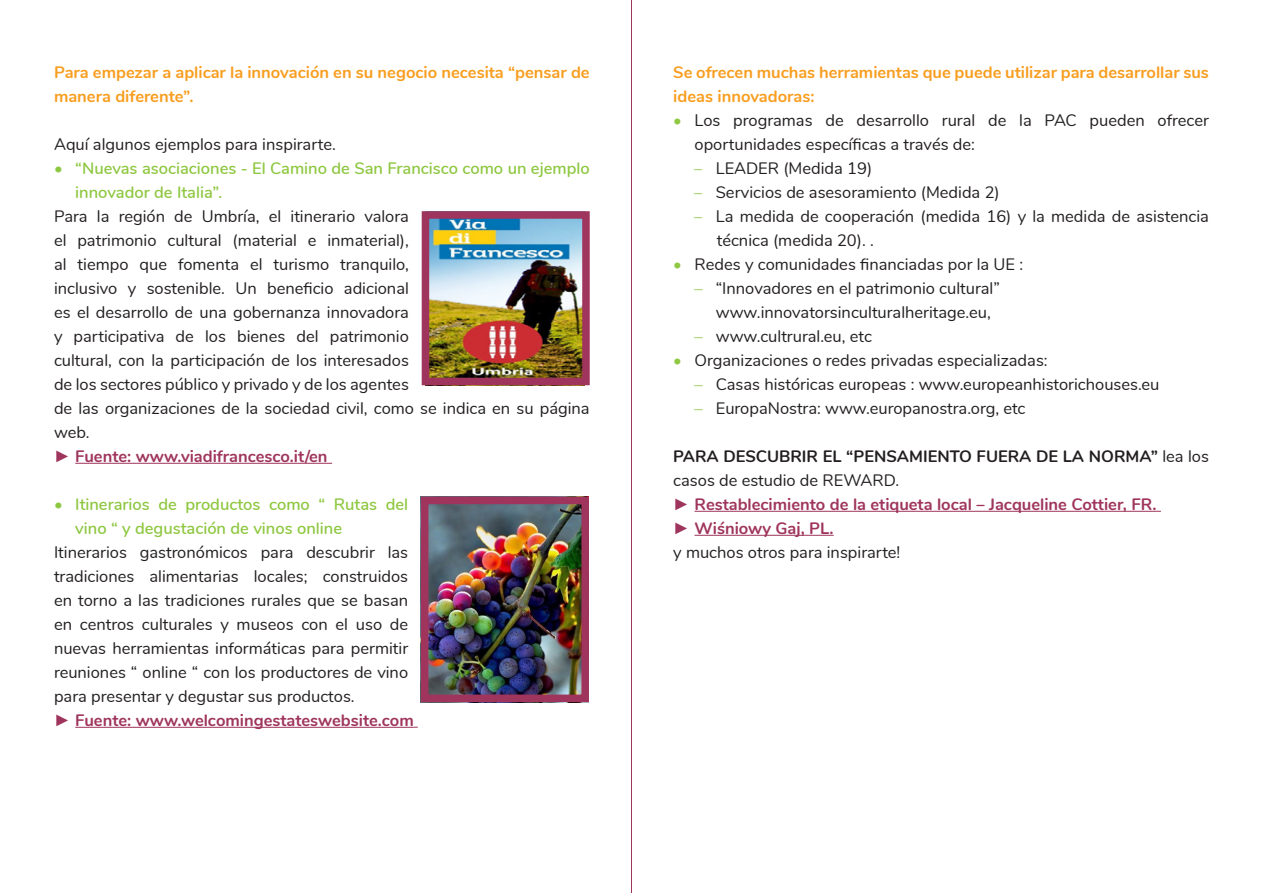
<style>
.page{position:relative;width:1263px;height:893px;background:#fff}
.page>*{position:absolute;margin:0;border:0;box-sizing:border-box;transform-origin:0 0}
.t1{font:16.5px/24px "Nunito";color:#231f20}
.t2{font:700 16.5px/24px "Nunito";color:#f89e20}
.t3{font:700 16.5px "Nunito";color:#9f355c}
.t4{font:600 16.5px/24px "Nunito";color:#8ec740}
.t5{font:700 16.5px/24px "Nunito";color:#231f20}
.s1{font-family:"Arial";font-weight:400}
.s2{color:#8ec740}
.s3{font-family:"Nunito Sans";color:#8ec740}
.s4{font-weight:400}
</style>
<div class="page">
<hr style="left:631px;top:0;width:1px;height:893px;background:#9f355c">
<hr style="left:75px;top:463px;width:257px;height:1px;background:#9f355c">
<hr style="left:75px;top:727px;width:339px;height:1px;background:#9f355c">
<img style="left:430px;top:506px;width:150px;height:187px">
<div style="left:421px;top:497px;width:168px;height:205px;border:8px solid #9f355c"></div>
<img style="left:431px;top:220px;width:150px;height:156px">
<div style="left:422px;top:211px;width:168px;height:174px;border:8px solid #9f355c"></div>
<hr style="left:694px;top:511px;width:467px;height:1px;background:#9f355c">
<hr style="left:694px;top:535px;width:140px;height:1px;background:#9f355c">
<p class="t2" style="left:54px;top:59px;width:537px">Para empezar a aplicar la innovación en su negocio necesita “pensar de manera diferente”.</p>
<p class="t1" style="left:54px;top:131px;width:283px">Aquí algunos ejemplos para inspirarte.</p>
<p class="t4" style="left:75px;top:155px;width:516px;text-indent:-21px">• “Nuevas asociaciones - El Camino de San Francisco como un ejemplo innovador de Italia”.</p>
<p class="t1" style="left:54px;top:203px;width:537px">Para la región de Umbría, el itinerario valora<br>el patrimonio cultural (material e inmaterial),<br>al tiempo que fomenta el turismo tranquilo,<br>inclusivo y sostenible. Un beneficio adicional<br>es el desarrollo de una gobernanza innovadora<br>y participativa de los bienes del patrimonio<br>cultural, con la participación de los interesados<br>de los sectores público y privado y de los agentes<br>de las organizaciones de la sociedad civil, como se indica en su página web.</p>
<p class="t3" style="left:54px;top:444px;width:275px"><span class="s1">►</span> Fuente: www.viadifrancesco.it/en</p>
<p class="t4" style="left:75px;top:491px;width:334px;text-indent:-21px">• Itinerarios de productos como “ Rutas del vino “ y degustación de vinos online</p>
<p class="t1" style="left:54px;top:539px;width:356px;text-align:justify">Itinerarios gastronómicos para descubrir las tradiciones alimentarias locales; construidos en torno a las tradiciones rurales que se basan en centros culturales y museos con el uso de nuevas herramientas informáticas para permitir reuniones “ online “ con los productores de vino para presentar y degustar sus productos.</p>
<p class="t3" style="left:54px;top:708px;width:361px"><span class="s1">►</span> Fuente: www.welcomingestateswebsite.com</p>
<p class="t2" style="left:673px;top:59px;width:537px">Se ofrecen muchas herramientas que puede utilizar para desarrollar sus ideas innovadoras:</p>
<p class="t1" style="left:694px;top:107px;width:516px;text-indent:-21px"><span class="s2">•</span> Los programas de desarrollo rural de la PAC pueden ofrecer oportunidades específicas a través de:</p>
<p class="t1" style="left:694px;top:155px;width:179px"><span class="s3">–</span> LEADER (Medida 19)</p>
<p class="t1" style="left:694px;top:179px;width:307px"><span class="s3">–</span> Servicios de asesoramiento (Medida 2)</p>
<p class="t1" style="left:717px;top:203px;width:494px;text-indent:-22px"><span class="s3">–</span> La medida de cooperación (medida 16) y la medida de asistencia técnica (medida 20). .</p>
<p class="t1" style="left:673px;top:251px;width:351px"><span class="s2">•</span> Redes y comunidades financiadas por la UE :</p>
<p class="t1" style="left:694px;top:275px;width:307px"><span class="s3">–</span> “Innovadores en el patrimonio cultural”</p>
<p class="t1" style="left:716px;top:299px;width:277px">www.innovatorsinculturalheritage.eu,</p>
<p class="t1" style="left:694px;top:323px;width:179px"><span class="s3">–</span> www.cultrural.eu, etc</p>
<p class="t1" style="left:673px;top:347px;width:376px"><span class="s2">•</span> Organizaciones o redes privadas especializadas:</p>
<p class="t1" style="left:694px;top:371px;width:466px"><span class="s3">–</span> Casas históricas europeas : www.europeanhistorichouses.eu</p>
<p class="t1" style="left:694px;top:395px;width:332px"><span class="s3">–</span> EuropaNostra: www.europanostra.org, etc</p>
<p class="t5" style="left:673px;top:443px;width:537px">PARA DESCUBRIR EL “PENSAMIENTO FUERA DE LA NORMA” <span class="s4">lea los casos de estudio de REWARD.</span></p>
<p class="t3" style="left:673px;top:492px;width:485px"><span class="s1">►</span> Restablecimiento de la etiqueta local – Jacqueline Cottier, FR.</p>
<p class="t3" style="left:673px;top:516px;width:162px"><span class="s1">►</span> Wiśniowy Gaj, PL.</p>
<p class="t1" style="left:673px;top:539px;width:229px">y muchos otros para inspirarte!</p>
</div>
